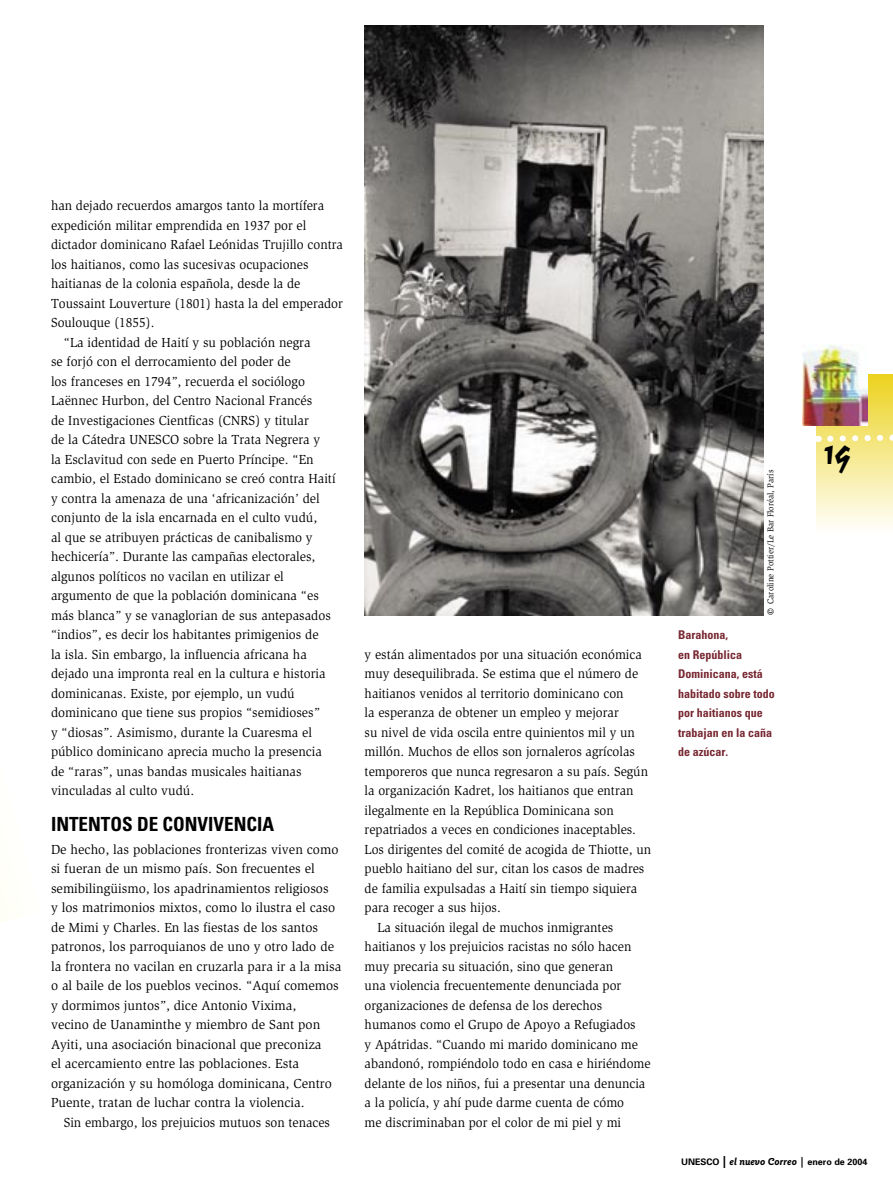
<style>
.page{position:relative;width:893px;height:1191px;background:#fff}
.page>*{position:absolute;margin:0;border:0;box-sizing:border-box;transform-origin:0 0}
.t1{font:700 36px "Elektrix";color:#000}
.t2{font:700 condensed 19.5px "Univers";color:#000}
.t3{font:13.5px "Slimbach";color:#000;scale:.95 1}
.t4{font:13.5px "Slimbach";color:#000;scale:.96 1}
.t5{font:13.5px/19.5px "Slimbach";color:#000}
.t6{font:700 condensed 12px/19.5px "Univers";color:#772731}
.t7{font:700 9px "Univers";color:#000}
.t8{font:8.85px "Slimbach";color:#000;scale:.95 1}
.s1{font-size:13.5px}
.s2{font-size:12px}
.s3{font-family:"Goudy Sans";font-style:italic;font-size:10.5px}
</style>
<div class="page">
<div style="left:816px;top:374px;width:77px;height:160px;background:linear-gradient(to bottom,#ecd21d,#fffefc)"></div>
<svg style="left:816px;top:431px;width:77px;height:14px"></svg>
<img style="left:802px;top:344px;width:65px;height:81px">
<img style="left:365px;top:26px;width:398px;height:589px">
<p class="t3" style="left:51px;top:198px;width:289px">han dejado recuerdos amargos tanto la mortífera</p>
<p class="t3" style="left:51px;top:217px;width:270px">expedición militar emprendida en 1937 por el</p>
<p class="t3" style="left:51px;top:237px;width:309px">dictador dominicano Rafael Leónidas Trujillo contra</p>
<p class="t3" style="left:51px;top:256px;width:273px">los haitianos, como las sucesivas ocupaciones</p>
<p class="t3" style="left:51px;top:276px;width:264px">haitianas de la colonia española, desde la de</p>
<p class="t3" style="left:51px;top:295px;width:309px">Toussaint Louverture (1801) hasta la del emperador</p>
<p class="t3" style="left:51px;top:315px;width:110px">Soulouque (1855).</p>
<p class="t4" style="left:64px;top:334px;width:259px">“La identidad de Haití y su población negra</p>
<p class="t4" style="left:51px;top:354px;width:251px">se forjó con el derrocamiento del poder de</p>
<p class="t4" style="left:51px;top:373px;width:266px">los franceses en 1794”, recuerda el sociólogo</p>
<p class="t4" style="left:51px;top:393px;width:274px">Laënnec Hurbon, del Centro Nacional Francés</p>
<p class="t4" style="left:51px;top:412px;width:270px">de Investigaciones Cientficas (CNRS) y titular</p>
<p class="t4" style="left:51px;top:432px;width:282px">de la Cátedra UNESCO sobre la Trata Negrera y</p>
<p class="t4" style="left:51px;top:451px;width:275px">la Esclavitud con sede en Puerto Príncipe. “En</p>
<p class="t4" style="left:51px;top:471px;width:298px">cambio, el Estado dominicano se creó contra Haití</p>
<p class="t4" style="left:51px;top:490px;width:281px">y contra la amenaza de una ‘africanización’ del</p>
<p class="t4" style="left:51px;top:510px;width:279px">conjunto de la isla encarnada en el culto vudú,</p>
<p class="t4" style="left:51px;top:529px;width:274px">al que se atribuyen prácticas de canibalismo y</p>
<p class="t4" style="left:51px;top:549px;width:277px">hechicería”. Durante las campañas electorales,</p>
<p class="t4" style="left:51px;top:568px;width:244px">algunos políticos no vacilan en utilizar el</p>
<p class="t4" style="left:51px;top:588px;width:281px">argumento de que la población dominicana “es</p>
<p class="t4" style="left:51px;top:607px;width:293px">más blanca” y se vanaglorian de sus antepasados</p>
<p class="t4" style="left:51px;top:627px;width:280px">“indios”, es decir los habitantes primigenios de</p>
<p class="t4" style="left:51px;top:646px;width:268px">la isla. Sin embargo, la influencia africana ha</p>
<p class="t4" style="left:51px;top:666px;width:287px">dejado una impronta real en la cultura e historia</p>
<p class="t4" style="left:51px;top:685px;width:255px">dominicanas. Existe, por ejemplo, un vudú</p>
<p class="t4" style="left:51px;top:705px;width:282px">dominicano que tiene sus propios “semidioses”</p>
<p class="t4" style="left:51px;top:724px;width:273px">y “diosas”. Asimismo, durante la Cuaresma el</p>
<p class="t4" style="left:51px;top:744px;width:284px">público dominicano aprecia mucho la presencia</p>
<p class="t4" style="left:51px;top:763px;width:263px">de “raras”, unas bandas musicales haitianas</p>
<p class="t4" style="left:51px;top:783px;width:151px">vinculadas al culto vudú.</p>
<h2 class="t2" style="left:51px;top:812px;width:225px">INTENTOS DE CONVIVENCIA</h2>
<p class="t5" style="left:51px;top:839px;width:292px">De hecho, las poblaciones fronterizas viven como si fueran de un mismo país. Son frecuentes el semibilingüismo, los apadrinamientos religiosos<br>y los matrimonios mixtos, como lo ilustra el caso de Mimi y Charles. En las fiestas de los santos patronos, los parroquianos de uno y otro lado de la frontera no vacilan en cruzarla para ir a la misa o al baile de los pueblos vecinos. “Aquí comemos y dormimos juntos”, dice Antonio Vixima,<br>vecino de Uanaminthe y miembro de Sant pon Ayiti, una asociación binacional que preconiza<br>el acercamiento entre las poblaciones. Esta organización y su homóloga dominicana, Centro Puente, tratan de luchar contra la violencia.</p>
<p class="t3" style="left:64px;top:1114px;width:282px">Sin embargo, los prejuicios mutuos son tenaces</p>
<p class="t3" style="left:365px;top:646px;width:293px">y están alimentados por una situación económica</p>
<p class="t3" style="left:365px;top:666px;width:289px">muy desequilibrada. Se estima que el número de</p>
<p class="t3" style="left:365px;top:685px;width:274px">haitianos venidos al territorio dominicano con</p>
<p class="t3" style="left:365px;top:705px;width:269px">la esperanza de obtener un empleo y mejorar</p>
<p class="t3" style="left:365px;top:724px;width:286px">su nivel de vida oscila entre quinientos mil y un</p>
<p class="t3" style="left:365px;top:744px;width:286px">millón. Muchos de ellos son jornaleros agrícolas</p>
<p class="t3" style="left:365px;top:763px;width:300px">temporeros que nunca regresaron a su país. Según</p>
<p class="t3" style="left:365px;top:783px;width:285px">la organización Kadret, los haitianos que entran</p>
<p class="t3" style="left:365px;top:802px;width:264px">ilegalmente en la República Dominicana son</p>
<p class="t3" style="left:365px;top:822px;width:287px">repatriados a veces en condiciones inaceptables.</p>
<p class="t3" style="left:365px;top:841px;width:303px">Los dirigentes del comité de acogida de Thiotte, un</p>
<p class="t3" style="left:365px;top:861px;width:296px">pueblo haitiano del sur, citan los casos de madres</p>
<p class="t3" style="left:365px;top:880px;width:288px">de familia expulsadas a Haití sin tiempo siquiera</p>
<p class="t3" style="left:365px;top:900px;width:145px">para recoger a sus hijos.</p>
<p class="t3" style="left:377px;top:919px;width:250px">La situación ilegal de muchos inmigrantes</p>
<p class="t3" style="left:365px;top:939px;width:282px">haitianos y los prejuicios racistas no sólo hacen</p>
<p class="t3" style="left:365px;top:958px;width:263px">muy precaria su situación, sino que generan</p>
<p class="t3" style="left:365px;top:978px;width:272px">una violencia frecuentemente denunciada por</p>
<p class="t3" style="left:365px;top:997px;width:252px">organizaciones de defensa de los derechos</p>
<p class="t3" style="left:365px;top:1017px;width:287px">humanos como el Grupo de Apoyo a Refugiados</p>
<p class="t3" style="left:365px;top:1036px;width:289px">y Apátridas. “Cuando mi marido dominicano me</p>
<p class="t3" style="left:365px;top:1056px;width:303px">abandonó, rompiéndolo todo en casa e hiriéndome</p>
<p class="t3" style="left:365px;top:1075px;width:297px">delante de los niños, fui a presentar una denuncia</p>
<p class="t3" style="left:365px;top:1095px;width:275px">a la policía, y ahí pude darme cuenta de cómo</p>
<p class="t3" style="left:365px;top:1114px;width:272px">me discriminaban por el color de mi piel y mi</p>
<p class="t8" style="left:765px;top:615px;width:154px;rotate:-90deg"><span class="s1">©</span> Caroline Pottier/Le Bar Floréal, París</p>
<p class="t6" style="left:678px;top:625px;width:98px">Barahona,<br>en República<br>Dominicana, está habitado sobre todo por haitianos que trabajan en la caña de azúcar.</p>
<h1 class="t1" style="left:824px;top:431px;width:29px">19</h1>
<p class="t7" style="left:681px;top:1156px;width:188px">UNESCO <span class="s2">|</span> <span class="s3">el nuevo Correo |</span> enero de 2004</p>
</div>
